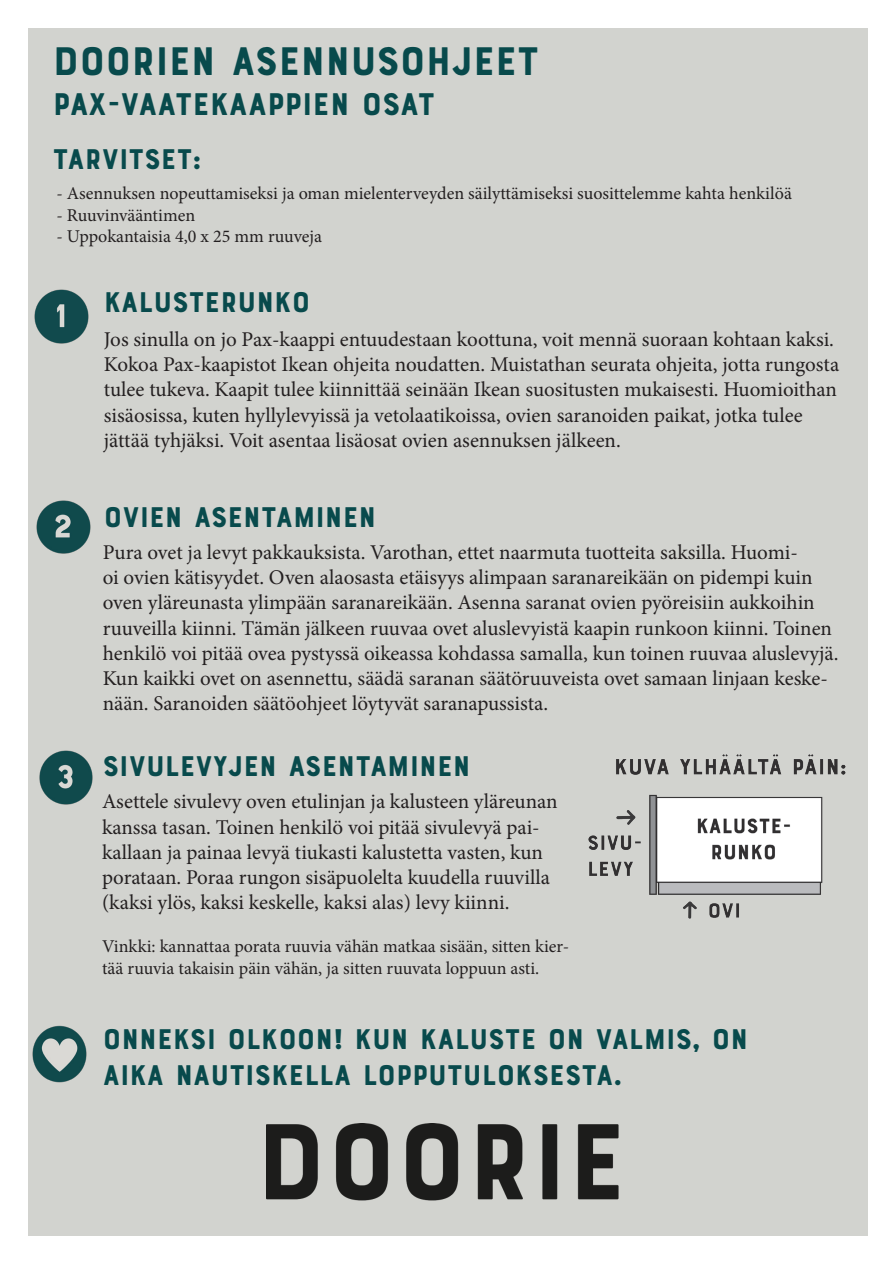
<style>
.page{position:relative;width:893px;height:1263px;background:#fff}
.page>*{position:absolute;margin:0;border:0;box-sizing:border-box;transform-origin:0 0}
.t1{font:42px "Bourton Base";color:#084a4c}
.t2{font:33px "Bourton Base";color:#084a4c}
.t3{font:30px "Bourton Base";color:#084a4c}
.t4{font:21px/25.2px "Minion Pro";color:#231f20}
.t5{font:18px/21.6px "Minion Pro";color:#231f20}
</style>
<div class="page">
<div style="left:28px;top:28px;width:839px;height:1208px;background:#d2d3cf"></div>
<img style="left:32px;top:1025px;width:55px;height:58px">
<img style="left:34px;top:289px;width:55px;height:55px">
<img style="left:36px;top:500px;width:55px;height:54px">
<img style="left:39px;top:750px;width:54px;height:55px">
<img style="left:588px;top:754px;width:258px;height:165px">
<img style="left:267px;top:1123px;width:352px;height:78px">
<p class="t1" style="left:53px;top:35px;width:488px">DOORIEN ASENNUSOHJEET</p>
<p class="t2" style="left:53px;top:84px;width:384px">PAX-VAATEKAAPPIEN OSAT</p>
<p class="t3" style="left:53px;top:141px;width:150px">TARVITSET:</p>
<p class="t5" style="left:56px;top:183px;width:737px">- Asennuksen nopeuttamiseksi ja oman mielenterveyden säilyttämiseksi suosittelemme kahta henkilöä</p>
<p class="t5" style="left:56px;top:204px;width:140px">- Ruuvinvääntimen</p>
<p class="t5" style="left:56px;top:226px;width:267px">- Uppokantaisia 4,0 x 25 mm ruuveja</p>
<p class="t3" style="left:104px;top:284px;width:208px">KALUSTERUNKO</p>
<p class="t4" style="left:104px;top:327px;width:737px">Jos sinulla on jo Pax-kaappi entuudestaan koottuna, voit mennä suoraan kohtaan kaksi.<br>Kokoa Pax-kaapistot Ikean ohjeita noudatten. Muistathan seurata ohjeita, jotta rungosta tulee tukeva. Kaapit tulee kiinnittää seinään Ikean suositusten mukaisesti. Huomioithan sisäosissa, kuten hyllylevyissä ja vetolaatikoissa, ovien saranoiden paikat, jotka tulee jättää tyhjäksi. Voit asentaa lisäosat ovien asennuksen jälkeen.</p>
<p class="t3" style="left:104px;top:499px;width:274px">OVIEN ASENTAMINEN</p>
<p class="t4" style="left:103px;top:540px;width:737px">Pura ovet ja levyt pakkauksista. Varothan, ettet naarmuta tuotteita saksilla. Huomi-<br>oi ovien kätisyydet. Oven alaosasta etäisyys alimpaan saranareikään on pidempi kuin oven yläreunasta ylimpään saranareikään. Asenna saranat ovien pyöreisiin aukkoihin ruuveilla kiinni. Tämän jälkeen ruuvaa ovet aluslevyistä kaapin runkoon kiinni. Toinen henkilö voi pitää ovea pystyssä oikeassa kohdassa samalla, kun toinen ruuvaa aluslevyjä.<br>Kun kaikki ovet on asennettu, säädä saranan säätöruuveista ovet samaan linjaan keske&shy;nään. Saranoiden säätöohjeet löytyvät saranapussista.</p>
<p class="t3" style="left:103px;top:747px;width:369px">SIVULEVYJEN ASENTAMINEN</p>
<p class="t4" style="left:102px;top:789px;width:457px">Asettele sivulevy oven etulinjan ja kalusteen yläreunan kanssa tasan. Toinen henkilö voi pitää sivulevyä pai&shy;kallaan ja painaa levyä tiukasti kalustetta vasten, kun porataan. Poraa rungon sisäpuolelta kuudella ruuvilla (kaksi ylös, kaksi keskelle, kaksi alas) levy kiinni.</p>
<p class="t5" style="left:102px;top:936px;width:469px">Vinkki: kannattaa porata ruuvia vähän matkaa sisään, sitten kier&shy;tää ruuvia takaisin päin vähän, ja sitten ruuvata loppuun asti.</p>
<p class="t3" style="left:103px;top:1020px;width:647px">ONNEKSI OLKOON! KUN KALUSTE ON VALMIS, ON</p>
<p class="t3" style="left:103px;top:1056px;width:521px">AIKA NAUTISKELLA LOPPUTULOKSESTA.</p>
</div>
